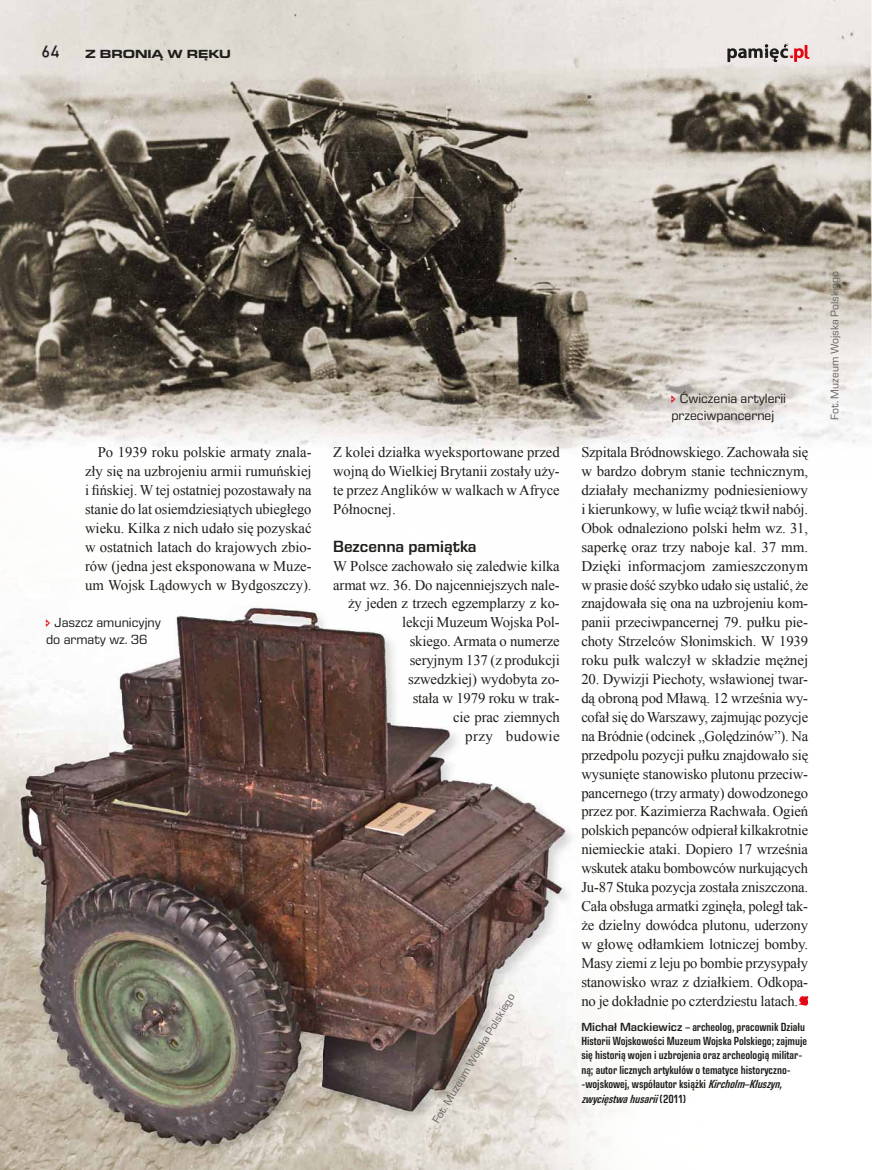
<style>
.page{position:relative;width:872px;height:1170px;background:#fff}
.page>*{position:absolute;margin:0;border:0;box-sizing:border-box;transform-origin:0 0}
.t1{font:600 16.5px "Eurostile Next LT Pro";color:#1d1d1b}
.t2{font:14.7px/18.9px "Times New Roman";letter-spacing:-.01em;color:#1d1d1b;text-align:justify}
.t3{font:13.5px/16.2px "Eurostile Next LT Pro";color:#1d1d1b}
.t4{font:600 condensed 12px/14.4px "Eurostile Next LT Pro";color:#1d1d1b}
.t5{font:700 expanded 12px "Eurostile Next LT Pro";color:#1d1d1b}
.t6{font:12px "Copystruct Normal";color:#1d1d1b}
.t7{font:11.25px "Eurostile Next LT Pro";color:#646363}
.s1{font-stretch:normal}
.s2{font-style:italic}
</style>
<div class="page">
<img style="left:0;top:1163px;width:560px;height:6px">
<img style="left:0;top:652px;width:52px;height:511px">
<img style="left:52px;top:1158px;width:476px;height:5px">
<img style="left:20px;top:606px;width:558px;height:552px">
<img style="left:0;top:0;width:461px;height:451px">
<img style="left:461px;top:0;width:410px;height:455px">
<svg style="left:727px;top:43px;width:82px;height:19px;background:#b9a3a2"></svg>
<svg style="left:798px;top:995px;width:10px;height:10px"></svg>
<svg style="left:671px;top:395px;width:4px;height:8px"></svg>
<svg style="left:46px;top:619px;width:4px;height:8px"></svg>
<p class="t6" style="left:43px;top:44px;width:19px">64</p>
<p class="t5" style="left:85px;top:47px;width:147px">Z BRONIĄ W RĘKU</p>
<p class="t2" style="left:85px;top:442px;width:228px;text-indent:13px">Po 1939 roku polskie armaty znala&shy;zły się na uzbrojeniu armii rumuńskiej i fińskiej. W tej ostatniej pozostawały na stanie do lat osiemdziesiątych ubieg łego wieku. Kilka z nich udało się pozyskać w ostatnich latach do krajowych zbio&shy;rów (jedna jest eksponowana w Muze&shy;um Wojsk Lądowych w Bydgoszczy).</p>
<p class="t2" style="left:333px;top:442px;width:228px">Z kolei działka wyeksportowane przed wojną do Wielkiej Brytanii zostały uży&shy;te przez Anglików w walkach w Afryce Północnej.</p>
<p class="t1" style="left:333px;top:537px;width:145px">Bezcenna pamiątka</p>
<p class="t2" style="left:333px;top:556px;width:228px;text-align:right">W Polsce zachowało się zaledwie kilka armat wz. 36. Do najcenniejszych nale&shy;ży jeden z trzech egzemplarzy z ko&shy;lekcji Muzeum Wojska Pol-<br>skiego. Armata o numerze<br>seryjnym 137 (z produkcji<br>szwedzkiej) wydobyta zo-<br>stała w 1979 roku w trak-<br>cie prac ziemnych<br>przy budowie</p>
<p class="t3" style="left:46px;top:614px;width:116px;text-indent:9px">Jaszcz amunicyjny do armaty wz. 36</p>
<p class="t7" style="left:430px;top:1118px;width:150px;rotate:-59deg">Fot. Muzeum Wojska Polskiego</p>
<p class="t3" style="left:671px;top:391px;width:116px;text-indent:9px">Ćwiczenia artylerii przeciwpancernej</p>
<p class="t2" style="left:581px;top:442px;width:228px">Szpitala Bródnowskiego. Zachowała się w bardzo dobrym stanie technicznym, działały mechanizmy podniesieniowy i kierunkowy, w lufie wciąż tkwił nabój.<br>Obok odnaleziono polski hełm wz. 31, saperkę oraz trzy naboje kal. 37 mm.<br>Dzięki informacjom zamieszczonym w prasie dość szybko udało się ustalić, że znajdowała się ona na uzbrojeniu kom&shy;panii przeciwpancernej 79. pułku pie&shy;choty Strzelców Słonimskich. W 1939 roku pułk walczył w składzie mężnej</p>
<p class="t2" style="left:581px;top:669px;width:228px">20. Dywizji Piechoty, wsławionej twar&shy;dą obroną pod Mławą. 12 września wy&shy;cofał się do Warszawy, zajmując pozycje na Bródnie (odcinek „Golędzinów”). Na przedpolu pozycji pułku znajdowało się wysunięte stanowisko plutonu przeciw&shy;pancernego (trzy armaty) dowodzonego przez por. Kazimierza Rachwała. Ogień polskich pepanców odpierał kilkakrotnie niemieckie ataki. Dopiero 17 września wskutek ataku bombowców nurkujących Ju-87 Stuka pozycja została zniszczona.<br>Cała obsługa armatki zginęła, poległ tak&shy;że dzielny dowódca plutonu, uderzony w głowę odłamkiem lotniczej bomby.<br>Masy ziemi z leju po bombie przysypały stanowisko wraz z działkiem. Odkopa&shy;no je dokładnie po czterdziestu latach.</p>
<p class="t4" style="left:581px;top:1019px;width:227px"><span class="s1">Michał Mackiewicz</span> – archeolog, pracownik Działu Historii Wojskowości Muzeum Wojska Polskiego; zajmuje się historią wojen i uzbrojenia oraz archeologią militar&shy;ną; autor licznych artykułów o tematyce historyczno--wojskowej, współautor książki <span class="s2">Kircholm–Kłuszyn, zwycięstwahusarii</span>( 2 0 1 1 )</p>
<p class="t7" style="left:828px;top:420px;width:150px;rotate:-90deg">Fot. Muzeum Wojska Polskiego</p>
</div>
